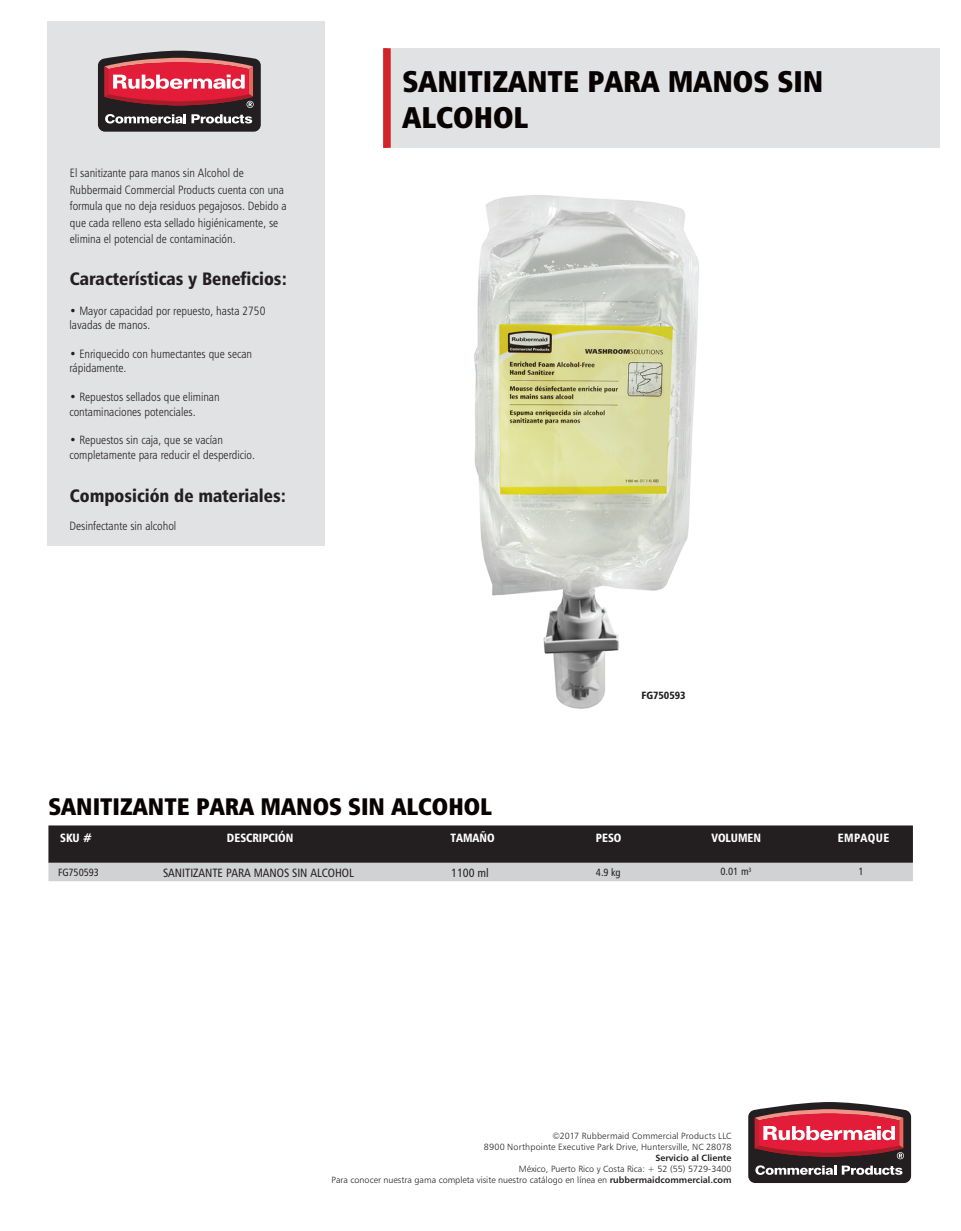
<style>
.page{position:relative;width:961px;height:1231px;background:#fff}
.page>*{position:absolute;margin:0;border:0;box-sizing:border-box;transform-origin:0 0}
.t1{font:30px/36px "Humanist 777 BT Extra Black Cond B";color:#080302}
.t2{font:24px "Humanist 777 BT Extra Black Cond B";color:#080302}
.t3{font:18px "Humanist 777 BT Black Condensed B";color:#231f20}
.t4{font:12px/16.5px "Humanist 777 BT Light Condensed B";color:#231f20}
.t5{font:12px "Humanist 777 BT Roman Condensed B";letter-spacing:-.005em;color:#231f20}
.t6{font:12px "Humanist 777 BT Black Condensed B";color:#fff;scale:.95 1}
.t7{font:12px "Humanist 777 BT Black Condensed B";letter-spacing:.03em;color:#fff;scale:.95 1}
.t8{font:10.5px "Humanist 777 BT Roman Condensed B";letter-spacing:-.01em;color:#231f20}
.t9{font:10.5px "Humanist 777 BT Black Condensed B";letter-spacing:-.01em;color:#231f20}
.t10{font:9px/10.8px "Humanist 777 BT Light B";color:#231f20;text-align:right}
.t11{font:9px "Humanist 777 BT Bold B";color:#231f20}
.s1{font-family:"Humanist 777 BT Bold B"}
</style>
<div class="page">
<div style="left:48px;top:21px;width:277px;height:524px;background:#e1e2e4"></div>
<div style="left:387px;top:48px;width:552px;height:100px;background:#e1e2e4"></div>
<div style="left:383px;top:48px;width:8px;height:100px;background:#d1232a"></div>
<img style="left:474px;top:195px;width:225px;height:514px">
<svg style="left:48px;top:825px;width:864px;height:56px;background:#5e5c5d"></svg>
<svg style="left:98px;top:51px;width:163px;height:81px;background:#914750"></svg>
<svg style="left:748px;top:1102px;width:163px;height:81px;background:#924952"></svg>
<p class="t4" style="left:70px;top:165px;width:218px">El sanitizante para manos sin Alcohol de Rubbermaid Commercial Products cuenta con una formula que no deja residuos pegajosos. Debido a que cada relleno esta sellado higiénicamente, se elimina el potencial de contaminación.</p>
<h3 class="t3" style="left:70px;top:268px;width:219px">Características y Beneficios:</h3>
<p class="t4" style="left:69px;top:303px;width:197px;line-height:14.4px">• Mayor capacidad por repuesto, hasta 2750 lavadas de manos.</p>
<p class="t4" style="left:69px;top:346px;width:184px;line-height:14.4px">• Enriquecido con humectantes que secan rápidamente.</p>
<p class="t4" style="left:69px;top:389px;width:152px;line-height:14.4px">• Repuestos sellados que eliminan contaminaciones potenciales.</p>
<p class="t4" style="left:69px;top:433px;width:187px;line-height:14.4px">• Repuestos sin caja, que se vacían completamente para reducir el desperdicio.</p>
<h3 class="t3" style="left:70px;top:484px;width:218px">Composición de materiales:</h3>
<p class="t4" style="left:69px;top:517px;width:108px">Desinfectante sin alcohol</p>
<h1 class="t1" style="left:402px;top:62px;width:422px">SANITIZANTE PARA MANOS SIN<br>ALCOHOL</h1>
<p class="t9" style="left:641px;top:688px;width:46px">FG750593</p>
<h2 class="t2" style="left:48px;top:791px;width:445px">SANITIZANTE PARA MANOS SIN ALCOHOL</h2>
<p class="t6" style="left:60px;top:830px;width:35px">SKU #</p>
<p class="t6" style="left:227px;top:830px;width:71px">DESCRIPCIÓN</p>
<p class="t8" style="left:58px;top:866px;width:42px">FG750593</p>
<p class="t5" style="left:163px;top:865px;width:192px">SANITIZANTE PARA MANOS SIN ALCOHOL</p>
<p class="t6" style="left:450px;top:830px;width:48px">TAMAÑO</p>
<p class="t5" style="left:451px;top:865px;width:39px">1100 ml</p>
<p class="t6" style="left:596px;top:830px;width:28px">PESO</p>
<p class="t8" style="left:596px;top:866px;width:26px">4.9 kg</p>
<p class="t8" style="left:858px;top:865px;width:7px">1</p>
<p class="t6" style="left:711px;top:830px;width:54px">VOLUMEN</p>
<p class="t7" style="left:837px;top:830px;width:56px">EMPAQUE</p>
<p class="t8" style="left:720px;top:865px;width:33px">0.01 m<sup>3</sup></p>
<p class="t10" style="left:484px;top:1130px;width:249px">©2017 Rubbermaid Commercial Products LLC<br>8900 Northpointe Executive Park Drive, Huntersville, NC 28078</p>
<p class="t11" style="left:655px;top:1152px;width:78px">Servicio al Cliente</p>
<p class="t10" style="left:331px;top:1163px;width:401px">México, Puerto Rico y Costa Rica: + 52 (55) 5729-3400<br>Para conocer nuestra gama completa visite nuestro catálogo en línea en <span class="s1">rubbermaidcommercial.com</span></p>
</div>
